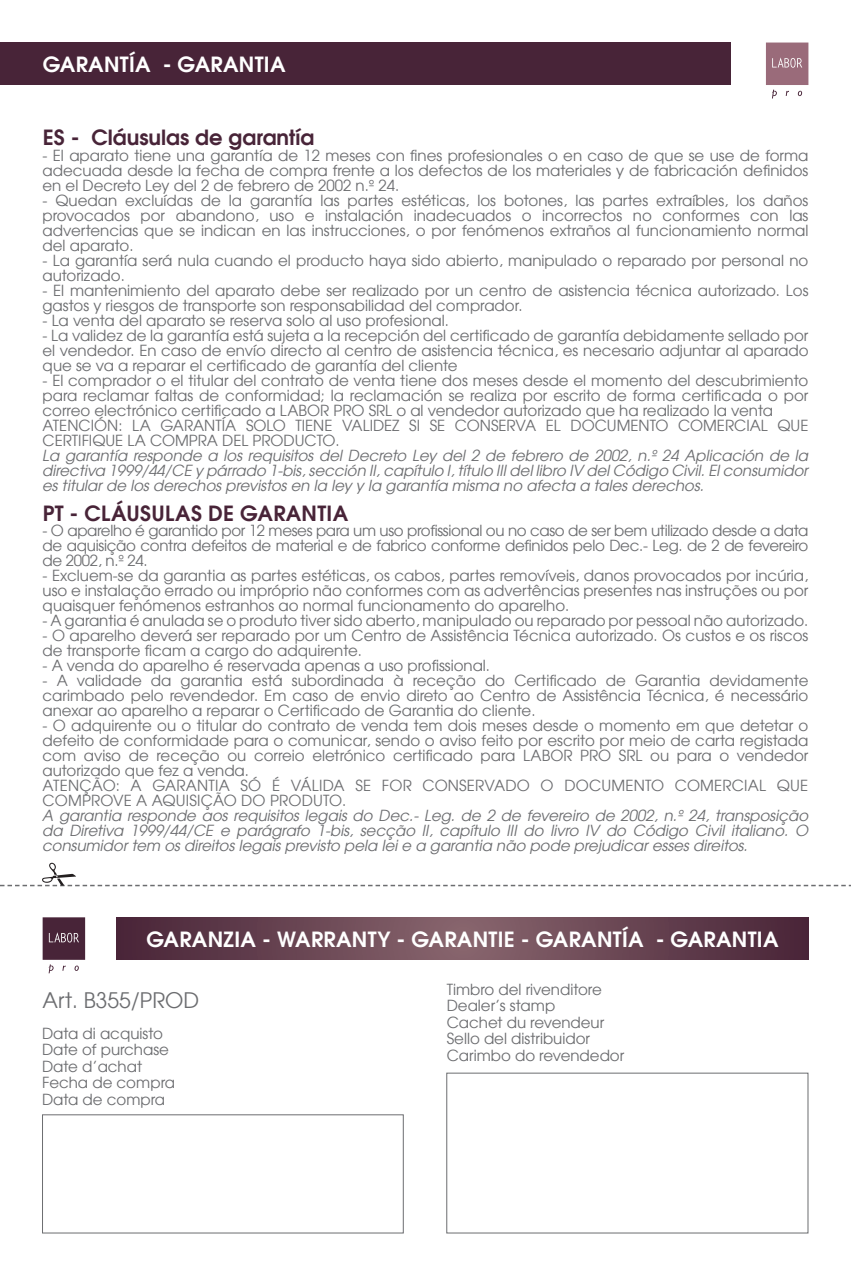
<style>
.page{position:relative;width:851px;height:1276px;background:#fff}
.page>*{position:absolute;margin:0;border:0;box-sizing:border-box;transform-origin:0 0}
.t1{font:700 21px "Te X Gyre Adventor";letter-spacing:.015em;color:#fff}
.t2{font:700 21px "Te X Gyre Adventor";letter-spacing:.005em;color:#482438}
.t3{font:21px "Te X Gyre Adventor";color:#6c6d70}
.t4{font:15px/15px "Te X Gyre Adventor";color:#6c6d70}
.t5{font:italic 15px/15px "Te X Gyre Adventor";color:#6c6d70;text-align:justify}
</style>
<div class="page">
<div style="left:0;top:43px;width:730px;height:42px;background:#482438"></div>
<svg style="left:766px;top:43px;width:42px;height:55px"></svg>
<svg style="left:0;top:862px;width:850px;height:24px"></svg>
<div style="left:42px;top:1114px;width:361px;height:119px;border:1px solid #6c6d70"></div>
<div style="left:446px;top:1072px;width:362px;height:161px;border:1px solid #6c6d70"></div>
<svg style="left:117px;top:917px;width:691px;height:43px;background:#674452"></svg>
<svg style="left:43px;top:917px;width:42px;height:56px"></svg>
<h1 class="t1" style="left:43px;top:46px;width:244px">GARANTÍA - GARANTIA</h1>
<h1 class="t2" style="left:43px;top:119px;width:273px">ES - Cláusulas de garantía</h1>
<p class="t4" style="left:43px;top:147px;width:767px;text-align:justify">- El aparato tiene una garantía de 12 meses con fines profesionales o en caso de que se use de forma adecuada desde la fecha de compra frente a los defectos de los materiales y de fabricación definidos en el Decreto Ley del 2 de febrero de 2002 n.º 24.</p>
<p class="t4" style="left:43px;top:192px;width:767px;text-align:justify">- Quedan excluídas de la garantía las partes estéticas, los botones, las partes extraíbles, los daños provocados por abandono, uso e instalación inadecuados o incorrectos no conformes con las advertencias que se indican en las instrucciones, o por fenómenos extraños al funcionamiento normal del aparato.</p>
<p class="t4" style="left:43px;top:252px;width:767px">- La garantía será nula cuando el producto haya sido abierto, manipulado o reparado por personal no autorizado.</p>
<p class="t4" style="left:43px;top:282px;width:767px">- El mantenimiento del aparato debe ser realizado por un centro de asistencia técnica autorizado. Los gastos y riesgos de transporte son responsabilidad del comprador.</p>
<p class="t4" style="left:43px;top:312px;width:408px">- La venta del aparato se reserva solo al uso profesional.</p>
<p class="t4" style="left:43px;top:327px;width:767px;text-align:justify">- La validez de la garantía está sujeta a la recepción del certificado de garantía debidamente sellado por el vendedor. En caso de envío directo al centro de asistencia técnica, es necesario adjuntar al aparado que se va a reparar el certificado de garantía del cliente</p>
<p class="t4" style="left:43px;top:372px;width:767px">- El comprador o el titular del contrato de venta tiene dos meses desde el momento del descubrimiento para reclamar faltas de conformidad; la reclamación se realiza por escrito de forma certificada o por correo electrónico certificado a LABOR PRO SRL o al vendedor autorizado que ha realizado la venta ATENCIÓN: LA GARANTÍA SOLO TIENE VALIDEZ SI SE CONSERVA EL DOCUMENTO COMERCIAL QUE CERTIFIQUE LA COMPRA DEL PRODUCTO.</p>
<p class="t5" style="left:43px;top:447px;width:767px">La garantía responde a los requisitos del Decreto Ley del 2 de febrero de 2002, n.º 24 Aplicación de la directiva 1999/44/CE y párrado 1-bis, sección II, capítulo I, título III del libro IV del Código Civil. El consumidor es titular de los derechos previstos en la ley y la garantía misma no afecta a tales derechos.</p>
<h1 class="t2" style="left:43px;top:495px;width:307px">PT - CLÁUSULAS DE GARANTIA</h1>
<p class="t4" style="left:43px;top:522px;width:767px;text-align:justify">- O aparelho é garantido por 12 meses para um uso profissional ou no caso de ser bem utilizado desde a data de aquisição contra defeitos de material e de fabrico conforme definidos pelo Dec.- Leg. de 2 de fevereiro de 2002, n.º 24.</p>
<p class="t4" style="left:43px;top:567px;width:767px;text-align:justify">- Excluem-se da garantia as partes estéticas, os cabos, partes removíveis, danos provocados por incúria, uso e instalação errado ou impróprio não conformes com as advertências presentes nas instruções ou por quaisquer fenómenos estranhos ao normal funcionamento do aparelho.</p>
<p class="t4" style="left:43px;top:612px;width:767px">- A garantia é anulada se o produto tiver sido aberto, manipulado ou reparado por pessoal não autorizado.</p>
<p class="t4" style="left:43px;top:627px;width:767px">- O aparelho deverá ser reparado por um Centro de Assistência Técnica autorizado. Os custos e os riscos de transporte ficam a cargo do adquirente.</p>
<p class="t4" style="left:43px;top:657px;width:449px">- A venda do aparelho é reservada apenas a uso profissional.</p>
<p class="t4" style="left:43px;top:672px;width:767px;text-align:justify">- A validade da garantia está subordinada à receção do Certificado de Garantia devidamente carimbado pelo revendedor. Em caso de envio direto ao Centro de Assistência Técnica, é necessário anexar ao aparelho a reparar o Certificado de Garantia do cliente.</p>
<p class="t4" style="left:43px;top:717px;width:767px">- O adquirente ou o titular do contrato de venda tem dois meses desde o momento em que detetar o defeito de conformidade para o comunicar, sendo o aviso feito por escrito por meio de carta registada com aviso de receção ou correio eletrónico certificado para LABOR PRO SRL ou para o vendedor autorizado que fez a venda.<br>ATENÇÃO: A GARANTIA SÓ É VÁLIDA SE FOR CONSERVADO O DOCUMENTO COMERCIAL QUE COMPROVE A AQUISIÇÃO DO PRODUTO.</p>
<p class="t5" style="left:43px;top:807px;width:767px">A garantia responde aos requisitos legais do Dec.- Leg. de 2 de fevereiro de 2002, n.º 24, transposição da Diretiva 1999/44/CE e parágrafo 1-bis, secção II, capítulo III do livro IV do Código Civil italiano. O consumidor tem os direitos legais previsto pela lei e a garantia não pode prejudicar esses direitos.</p>
<h1 class="t1" style="left:146px;top:921px;width:633px">GARANZIA - WARRANTY - GARANTIE - GARANTÍA - GARANTIA</h1>
<h1 class="t3" style="left:43px;top:983px;width:158px">Art. B355/PROD</h1>
<p class="t4" style="left:42px;top:1024px;width:134px;line-height:16.5px">Data di acquisto<br>Date of purchase<br>Date d’achat<br>Fecha de compra<br>Data de compra</p>
<p class="t4" style="left:446px;top:980px;width:179px;line-height:16.5px">Timbro del rivenditore<br>Dealer’s stamp<br>Cachet du revendeur<br>Sello del distribuidor<br>Carimbo do revendedor</p>
</div>
